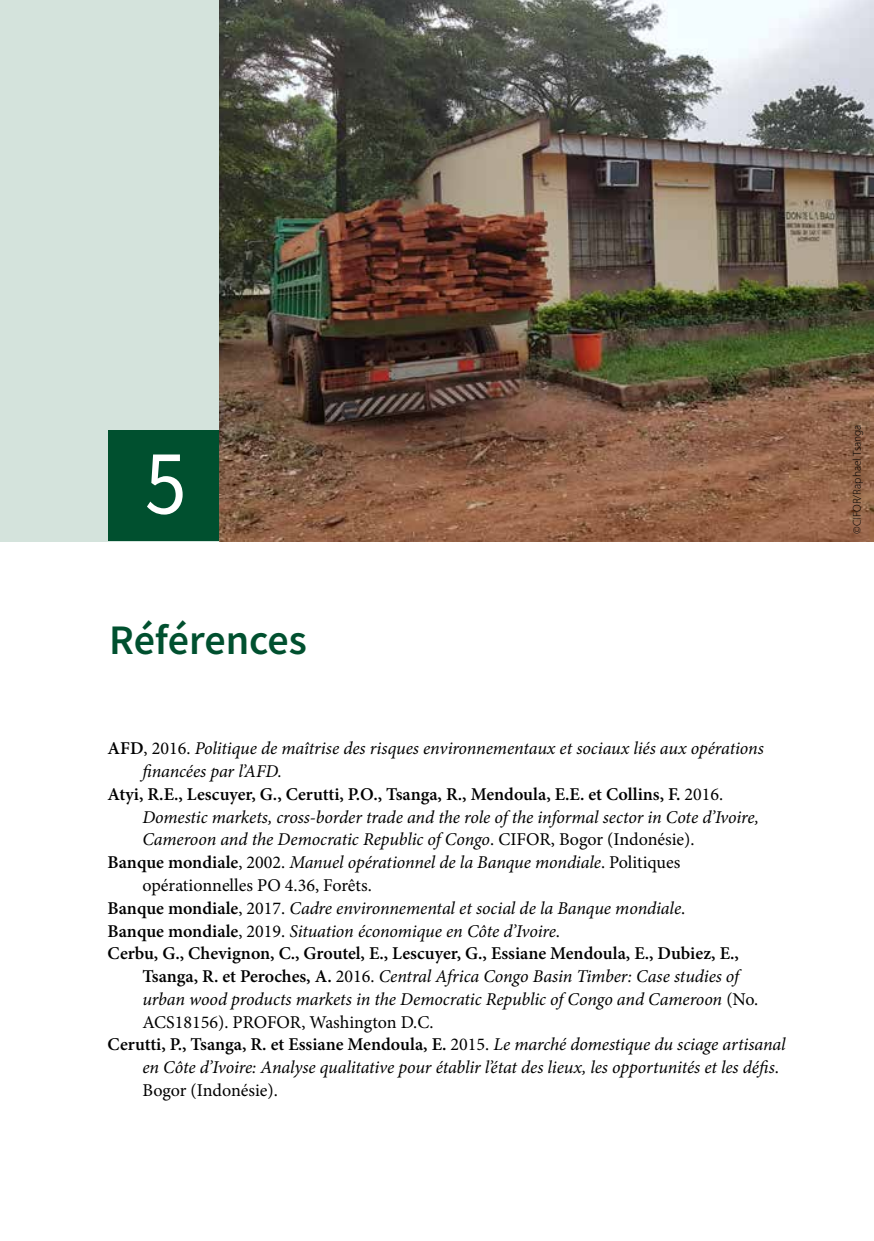
<style>
.page{position:relative;width:874px;height:1241px;background:#fff}
.page>*{position:absolute;margin:0;border:0;box-sizing:border-box;transform-origin:0 0}
.t1{font:92.4px "Source Sans Pro";color:#fff;scale:.91 1}
.t2{font:600 42px "Source Sans Pro";letter-spacing:-.005em;color:#00502f}
.t3{font:italic 18.03px "Minion Pro";letter-spacing:-.01em;color:#000}
.t4{font:600 18.03px "Minion Pro";color:#000}
.t5{font:18.03px "Minion Pro";color:#000}
.t6{font:300 11.38px "Myriad Pro";color:#000}
.s1{font-weight:600;font-style:normal}
.s2{font-style:normal}
.s3{font-weight:400}
.s4{font-weight:400;font-style:italic}
</style>
<div class="page">
<img style="left:218px;top:0;width:655px;height:541px">
<div style="left:0;top:0;width:218px;height:541px;background:#d4e3dc"></div>
<div style="left:108px;top:431px;width:111px;height:110px;background:#00502f"></div>
<h1 class="t1" style="left:145px;top:424px;width:47px">5</h1>
<h2 class="t2" style="left:109px;top:612px;width:199px">Références</h2>
<p class="t3" style="left:107px;top:736px;width:657px"><span class="s1">AFD</span><span class="s2">, 2016.</span> Politique de maîtrise des risques environnementaux et sociaux liés aux opérations</p>
<p class="t3" style="left:142px;top:759px;width:141px">financées par l’AFD.</p>
<p class="t4" style="left:107px;top:781px;width:617px">Atyi, R.E., Lescuyer, G., Cerutti, P.O., Tsanga, R., Mendoula, E.E. et Collins, F. <span class="s3">2016.</span></p>
<p class="t3" style="left:142px;top:804px;width:618px">Domestic markets, cross-border trade and the role of the informal sector in Cote d’Ivoire,</p>
<p class="t3" style="left:142px;top:827px;width:553px">Cameroon and the Democratic Republic of Congo<span class="s2">. CIFOR, Bogor (Indonésie).</span></p>
<p class="t3" style="left:107px;top:850px;width:574px"><span class="s1">Banque mondiale</span><span class="s2">, 2002.</span> Manuel opérationnel de la Banque mondiale<span class="s2">. Politiques</span></p>
<p class="t5" style="left:142px;top:873px;width:231px">opérationnelles PO 4.36, Forêts.</p>
<p class="t3" style="left:107px;top:895px;width:579px"><span class="s1">Banque mondiale</span><span class="s2">, 2017.</span> Cadre environnemental et social de la Banque mondiale<span class="s2">.</span></p>
<p class="t3" style="left:107px;top:918px;width:453px"><span class="s1">Banque mondiale</span><span class="s2">, 2019.</span> Situation économique en Côte d’Ivoire<span class="s2">.</span></p>
<p class="t4" style="left:107px;top:940px;width:632px">Cerbu, G., Chevignon, C., Groutel, E., Lescuyer, G., Essiane Mendoula, E., Dubiez, E.,</p>
<p class="t3" style="left:142px;top:963px;width:598px"><span class="s1">Tsanga, R. et Peroches, A.</span> <span class="s2">2016.</span> Central Africa Congo Basin Timber: Case studies of</p>
<p class="t3" style="left:142px;top:986px;width:617px">urban wood products markets in the Democratic Republic of Congo and Cameroon <span class="s2">(No.</span></p>
<p class="t5" style="left:142px;top:1009px;width:292px">ACS18156). PROFOR, Washington D.C.</p>
<p class="t4" style="left:107px;top:1031px;width:679px">Cerutti, P., Tsanga, R. et Essiane Mendoula, E. <span class="s3">2015.</span> <span class="s4">Le marché domestique du sciage artisanal</span></p>
<p class="t3" style="left:142px;top:1054px;width:637px">en Côte d’Ivoire: Analyse qualitative pour établir l’état des lieux, les opportunités et les défis<span class="s2">.</span></p>
<p class="t5" style="left:142px;top:1077px;width:137px">Bogor (Indonésie).</p>
<p class="t6" style="left:849px;top:534px;width:111px;rotate:-90deg">©CIFOR/Raphael Tsanga</p>
</div>
